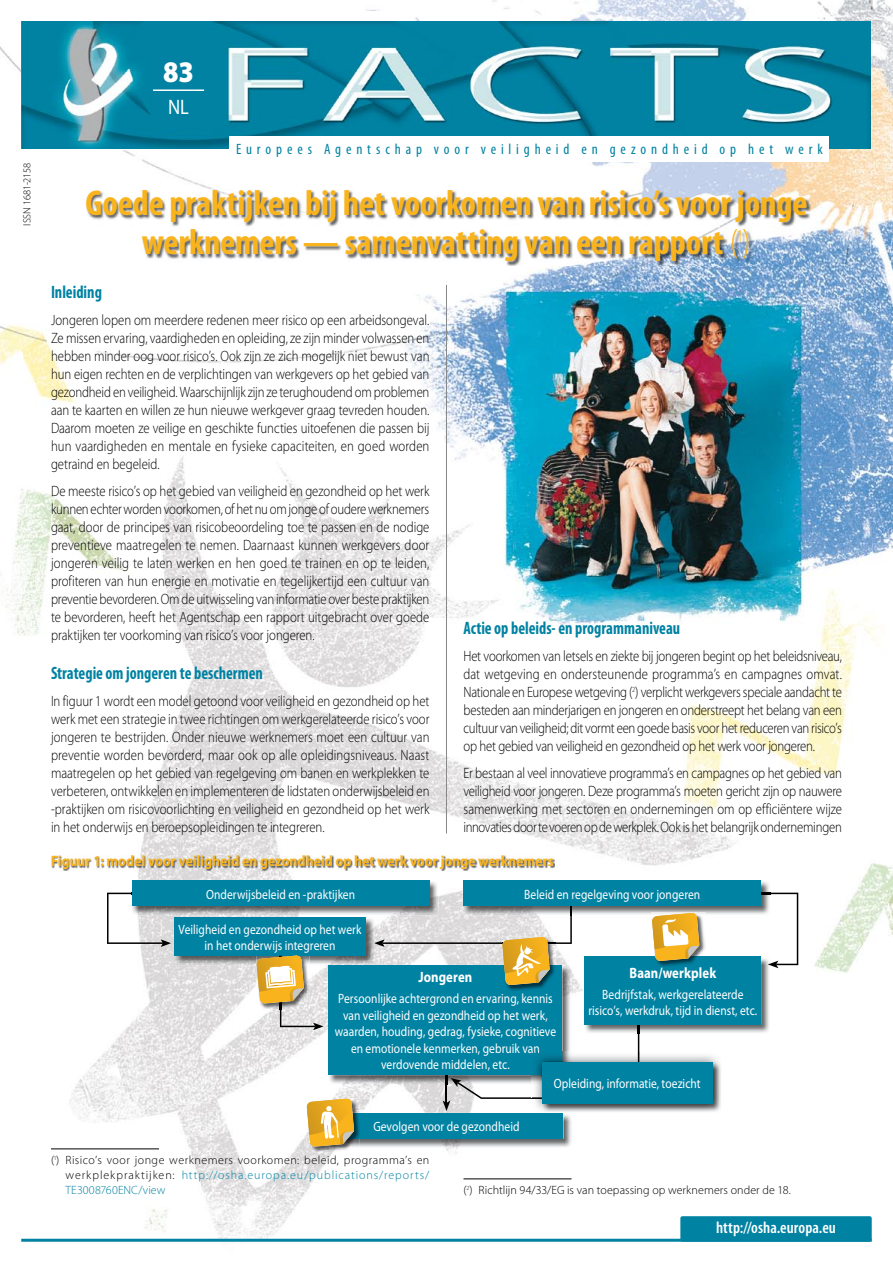
<style>
.page{position:relative;width:893px;height:1263px;background:#fff}
.page>*{position:absolute;margin:0;border:0;box-sizing:border-box;transform-origin:0 0}
.t1{font:700 condensed 36px/39px "Myriad Pro";letter-spacing:-.005em;color:#f9b41d;text-align:center}
.t2{font:900 30px "Myriad Pro";color:#fff;scale:.9 1}
.t3{font:21px "Myriad Pro";color:#fff;scale:.88 1}
.t4{font:700 condensed 18px "Myriad Pro";color:#0082a2;scale:.9 1}
.t5{font:600 condensed 16.5px "Myriad Pro";letter-spacing:.005em;color:#fff}
.t6{font:300 15px/18px "Myriad Pro";letter-spacing:-.005em;color:#000;text-align:justify;scale:.85 1}
.t7{font:700 15px "Myriad Pro";letter-spacing:.005em;color:#f9b41d;scale:.9 1}
.t8{font:condensed 15px "Myriad Pro";letter-spacing:.325em;color:#0082a2}
.t9{font:700 15px "Myriad Pro";letter-spacing:.005em;color:#fff;scale:.85 1}
.t10{font:13.5px/16.5px "Myriad Pro";letter-spacing:.005em;color:#fff;text-align:center;scale:.85 1}
.t11{font:300 12px/15px "Myriad Pro";letter-spacing:.01em;color:#000;text-align:justify}
.t12{font:300 10.5px "Myriad Pro";letter-spacing:-.005em;color:#000}
.s1{font-weight:300}
.s2{color:#0082a2}
</style>
<div class="page">
<img style="left:0;top:0;width:893px;height:1239px">
<hr style="left:21px;top:1239px;width:851px;height:3px;background:#0082a2">
<img style="left:86px;top:190px;width:725px;height:76px">
<img style="left:21px;top:21px;width:850px;height:128px">
<div style="left:680px;top:1216px;width:192px;height:26px;background:#0082a2;border-radius:2px"></div>
<hr style="left:153px;top:89px;width:51px;height:2px;background:#fff">
<div style="left:230px;top:136px;width:599px;height:26px;background:#fff"></div>
<hr style="left:51px;top:1148px;width:108px;height:1px;background:#000">
<hr style="left:463px;top:1178px;width:108px;height:1px;background:#000">
<hr style="left:446px;top:285px;width:1px;height:548px;background:#87888a">
<img style="left:52px;top:855px;width:503px;height:16px">
<img style="left:360px;top:1113px;width:212px;height:35px">
<div style="left:330px;top:1113px;width:233px;height:26px;background:#0082a2"></div>
<img style="left:131px;top:880px;width:307px;height:35px">
<svg style="left:107px;top:893px;width:64px;height:54px"></svg>
<div style="left:132px;top:881px;width:297px;height:25px;background:#0082a2"></div>
<img style="left:463px;top:880px;width:307px;height:35px">
<div style="left:463px;top:881px;width:298px;height:25px;background:#0082a2"></div>
<img style="left:174px;top:917px;width:200px;height:48px">
<div style="left:174px;top:918px;width:192px;height:38px;background:#0082a2"></div>
<div style="left:328px;top:965px;width:234px;height:110px;background:#0082a2"></div>
<img style="left:712px;top:1062px;width:10px;height:50px">
<img style="left:639px;top:1052px;width:82px;height:10px">
<img style="left:532px;top:1099px;width:189px;height:14px">
<div style="left:542px;top:1062px;width:170px;height:41px;background:#0082a2"></div>
<img style="left:639px;top:956px;width:131px;height:78px">
<svg style="left:753px;top:893px;width:45px;height:75px"></svg>
<div style="left:585px;top:957px;width:176px;height:68px;background:#0082a2"></div>
<svg style="left:256px;top:955px;width:68px;height:75px"></svg>
<img style="left:657px;top:913px;width:48px;height:54px">
<svg style="left:652px;top:913px;width:47px;height:48px"></svg>
<img style="left:306px;top:1098px;width:54px;height:54px">
<img style="left:354px;top:1113px;width:6px;height:26px">
<svg style="left:307px;top:1098px;width:47px;height:49px;background:#e1b552"></svg>
<svg style="left:374px;top:901px;width:265px;height:210px"></svg>
<p class="t12" style="left:21px;top:225px;width:64px;rotate:-90deg">ISSN 1681-2158</p>
<h2 class="t2" style="left:163px;top:55px;width:35px">83</h2>
<h3 class="t3" style="left:168px;top:95px;width:25px">NL</h3>
<p class="t8" style="left:236px;top:141px;width:588px">Europees Agentschap voor veiligheid en gezondheid op het werk</p>
<h1 class="t1" style="left:85px;top:184px;width:723px">Goede praktijken bij het voorkomen van risico’s voor jonge werknemers — samenvatting van een rapport <span class="s1">(</span><sup>1</sup><span class="s1">)</span></h1>
<p class="t4" style="left:51px;top:282px;width:61px">Inleiding<sup>1</sup></p>
<p class="t6" style="left:51px;top:312px;width:447px">Jongeren lopen om meerdere redenen meer risico op een arbeidsongeval.<br>Ze missen ervaring, vaardigheden en opleiding, ze zijn minder volwassen en hebben minder oog voor risico’s. Ook zijn ze zich mogelijk niet bewust van hun eigen rechten en de verplichtingen van werkgevers op het gebied van gezondheid en veiligheid. Waarschijnlijk zijn ze terughoudend om problemen aan te kaarten en willen ze hun nieuwe werkgever graag tevreden houden.<br>Daarom moeten ze veilige en geschikte functies uitoefenen die passen bij hun vaardigheden en mentale en fysieke capaciteiten, en goed worden getraind en begeleid.</p>
<p class="t6" style="left:51px;top:483px;width:447px">De meeste risico’s op het gebied van veiligheid en gezondheid op het werk kunnen echter worden voorkomen, of het nu om jonge of oudere werknemers gaat, door de principes van risicobeoordeling toe te passen en de nodige preventieve maatregelen te nemen. Daarnaast kunnen werkgevers door jongeren veilig te laten werken en hen goed te trainen en op te leiden, profiteren van hun energie en motivatie en tegelijkertijd een cultuur van preventie bevorderen. Om de uitwisseling van informatie over beste praktijken te bevorderen, heeft het Agentschap een rapport uitgebracht over goede praktijken ter voorkoming van risico’s voor jongeren.</p>
<p class="t4" style="left:51px;top:663px;width:237px">Strategie om jongeren te beschermen</p>
<p class="t6" style="left:51px;top:693px;width:447px">In figuur 1 wordt een model getoond voor veiligheid en gezondheid op het werk met een strategie in twee richtingen om werkgerelateerde risico’s voor jongeren te bestrijden. Onder nieuwe werknemers moet een cultuur van preventie worden bevorderd, maar ook op alle opleidingsniveaus. Naast maatregelen op het gebied van regelgeving om banen en werkplekken te verbeteren, ontwikkelen en implementeren de lidstaten onderwijsbeleid en -praktijken om risicovoorlichting en veiligheid en gezondheid op het werk in het onderwijs en beroepsopleidingen te integreren.</p>
<p class="t4" style="left:463px;top:618px;width:242px">Actie op beleids- en programmaniveau</p>
<p class="t6" style="left:463px;top:647px;width:447px">Het voorkomen van letsels en ziekte bij jongeren begint op het beleidsniveau, dat wetgeving en ondersteunende programma’s en campagnes omvat.<br>Nationale en Europese wetgeving (<sup>2</sup>) verplicht werkgevers speciale aandacht te besteden aan minderjarigen en jongeren en onderstreept het belang van een cultuur van veiligheid; dit vormt een goede basis voor het reduceren van risico’s op het gebied van veiligheid en gezondheid op het werk voor jongeren.</p>
<p class="t6" style="left:463px;top:764px;width:447px">Er bestaan al veel innovatieve programma’s en campagnes op het gebied van veiligheid voor jongeren. Deze programma’s moeten gericht zijn op nauwere samenwerking met sectoren en ondernemingen om op efficiëntere wijze innovaties door te voeren op de werkplek. Ook is het belangrijk ondernemingen</p>
<p class="t7" style="left:51px;top:852px;width:560px">Figuur 1: model voor veiligheid en gezondheid op het werk voor jonge werknemers</p>
<p class="t10" style="left:206px;top:886px;width:177px">Onderwijsbeleid en -praktijken</p>
<p class="t10" style="left:524px;top:886px;width:209px">Beleid en regelgeving voor jongeren</p>
<p class="t10" style="left:179px;top:921px;width:216px">Veiligheid en gezondheid op het werk in het onderwijs integreren</p>
<p class="t9" style="left:418px;top:969px;width:65px">Jongeren</p>
<p class="t10" style="left:335px;top:991px;width:262px">Persoonlijke achtergrond en ervaring, kennis van veiligheid en gezondheid op het werk, waarden, houding, gedrag, fysieke, cognitieve en emotionele kenmerken, gebruik van verdovende middelen, etc.</p>
<p class="t10" style="left:554px;top:1075px;width:174px">Opleiding, informatie, toezicht</p>
<p class="t9" style="left:630px;top:964px;width:104px">Baan/werkplek</p>
<p class="t10" style="left:588px;top:986px;width:200px">Bedrijfstak, werkgerelateerde risico’s, werkdruk, tijd in dienst, etc.</p>
<p class="t10" style="left:373px;top:1118px;width:174px">Gevolgen voor de gezondheid</p>
<p class="t11" style="left:65px;top:1152px;width:365px;text-indent:-14px">(<sup>1</sup>) Risico’s voor jonge werknemers voorkomen: beleid, programma’s en werkplekpraktijken: <span class="s2">http://osha.europa.eu/publications/reports/ TE3008760ENC/view</span></p>
<p class="t11" style="left:463px;top:1182px;width:329px">(<sup>2</sup>) Richtlijn 94/33/EG is van toepassing op werknemers onder de 18.</p>
<p class="t5" style="left:716px;top:1219px;width:121px">http://osha.europa.eu</p>
</div>
